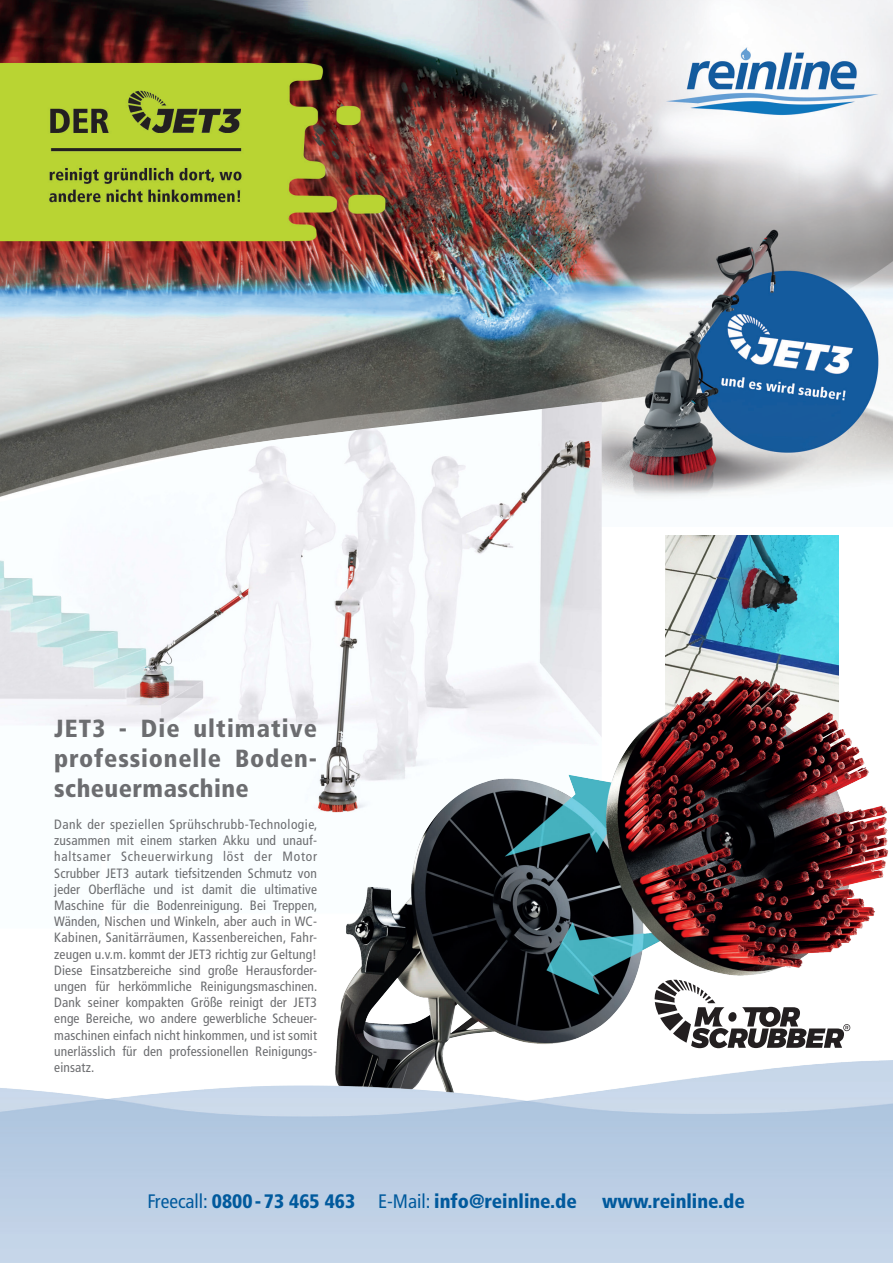
<style>
.page{position:relative;width:893px;height:1263px;background:#fff}
.page>*{position:absolute;margin:0;border:0;box-sizing:border-box;transform-origin:0 0}
.t1{font:900 condensed 24.75px/29.7px "Frutiger LT Std";letter-spacing:.035em;color:#6c6d70;text-align:justify}
.t2{font:900 condensed 19.5px "Frutiger LT Std";color:#015a9d}
.t3{font:condensed 13.5px/16.2px "Frutiger LT Std";letter-spacing:.01em;color:#6c6d70;text-align:justify}
.s1{font-weight:400}
</style>
<div class="page">
<img style="left:0;top:0;width:893px;height:498px">
<img style="left:0;top:402px;width:602px;height:324px">
<img style="left:666px;top:536px;width:173px;height:87px">
<img style="left:291px;top:623px;width:598px;height:437px">
<img style="left:0;top:1060px;width:893px;height:203px">
<svg style="left:654px;top:980px;width:196px;height:68px"></svg>
<h1 class="t1" style="left:54px;top:714px;width:264px">JET3 - Die ultimative professionelle Boden&shy;scheuermaschine</h1>
<p class="t3" style="left:54px;top:816px;width:265px">Dank der speziellen Sprühschrubb-Technologie, zusammen mit einem starken Akku und unauf&shy;haltsamer Scheuerwirkung löst der Motor Scrubber JET3 autark tiefsitzenden Schmutz von jeder Oberfläche und ist damit die ultimative Maschine für die Bodenreinigung. Bei Treppen, Wänden, Nischen und Winkeln, aber auch in WC-Kabinen, Sanitärräumen, Kassenbereichen, Fahr&shy;zeugen u.v.m. kommt der JET3 richtig zur Geltung!<br>Diese Einsatzbereiche sind große Herausforder&shy;ungen für herkömmliche Reinigungsmaschinen.<br>Dank seiner kompakten Größe reinigt der JET3 enge Bereiche, wo andere gewerbliche Scheuer&shy;maschinen einfach nicht hinkommen, und ist somit unerlässlich für den professionellen Reinigungs&shy;einsatz.</p>
<h2 class="t2" style="left:148px;top:1190px;width:431px"><span class="s1">Freecall:</span> 0800-73 465 463 <span class="s1">E-Mail:</span> info@reinline.de</h2>
<h2 class="t2" style="left:602px;top:1190px;width:144px">www.reinline.de</h2>
</div>
